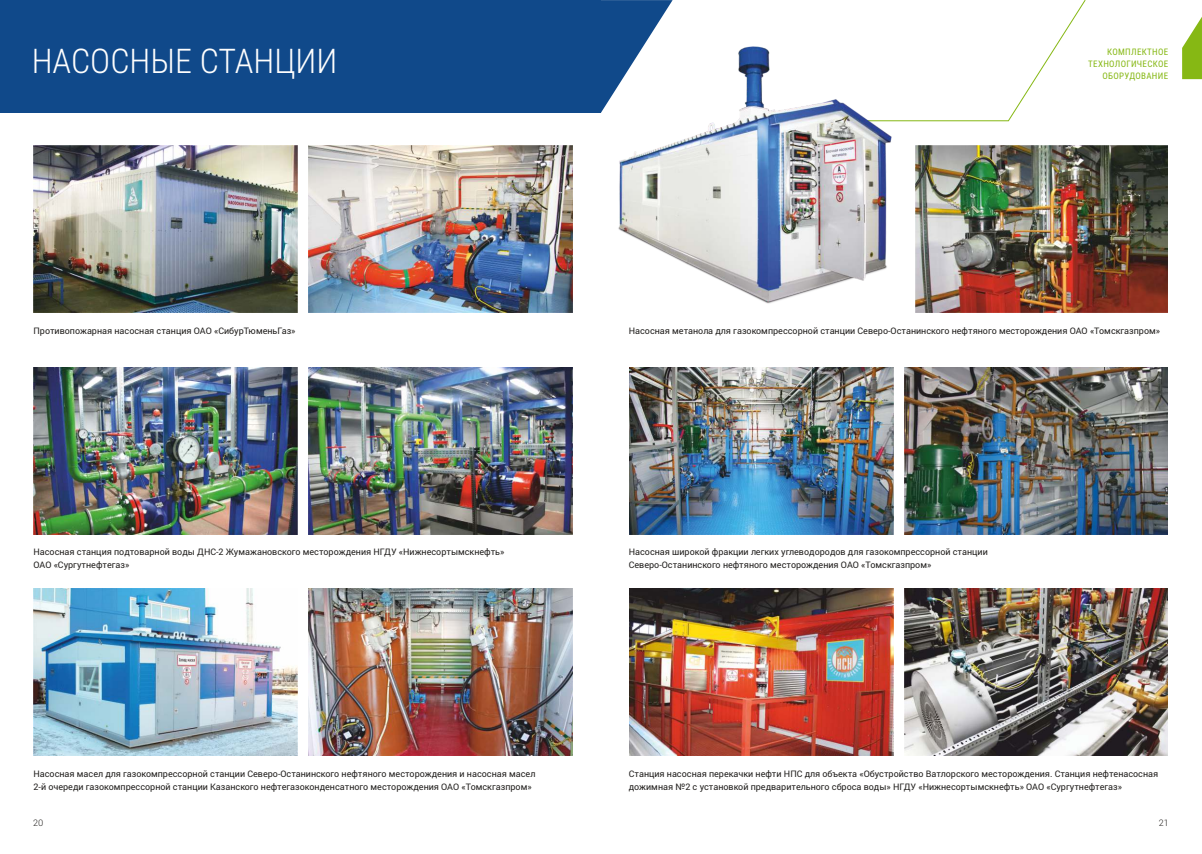
<style>
.page{position:relative;width:1202px;height:854px;background:#fff}
.page>*{position:absolute;margin:0;border:0;box-sizing:border-box;transform-origin:0 0}
.t1{font:300 34px "Roboto Condensed";color:#fefefe}
.t2{font:9px/13.1px "Roboto";color:#22201e}
.t3{font:9px/11.9px "Roboto Condensed";letter-spacing:.035em;color:#86b814;text-align:right}
.t4{font:300 9px "Roboto";color:#22201e}
</style>
<div class="page">
<svg style="left:1182px;top:17px;width:20px;height:62px"></svg>
<svg style="left:892px;top:0;width:194px;height:121px"></svg>
<img style="left:34px;top:145px;width:264px;height:168px">
<img style="left:309px;top:145px;width:264px;height:168px">
<img style="left:34px;top:367px;width:264px;height:167px">
<img style="left:309px;top:367px;width:264px;height:167px">
<img style="left:34px;top:588px;width:264px;height:167px">
<img style="left:309px;top:588px;width:264px;height:167px">
<img style="left:915px;top:145px;width:253px;height:168px">
<img style="left:629px;top:367px;width:264px;height:167px">
<img style="left:904px;top:367px;width:264px;height:167px">
<img style="left:629px;top:588px;width:264px;height:167px">
<img style="left:904px;top:588px;width:264px;height:167px">
<img style="left:618px;top:46px;width:274px;height:258px">
<div style="left:0;top:0;width:601px;height:113px;background:#10498a"></div>
<svg style="left:601px;top:0;width:72px;height:113px"></svg>
<h1 class="t1" style="left:32px;top:47px;width:307px">НАСОСНЫЕ СТАНЦИИ</h1>
<p class="t3" style="left:1088px;top:47px;width:81px">КОМПЛЕКТНОЕ<br>ТЕХНОЛОГИЧЕСКОЕ<br>ОБОРУДОВАНИЕ</p>
<p class="t2" style="left:33px;top:324px;width:264px">Противопожарная насосная станция ОАО «СибурТюменьГаз»</p>
<p class="t2" style="left:629px;top:324px;width:533px">Насосная метанола для газокомпрессорной станции Северо-Останинского нефтяного месторождения ОАО «Томскгазпром»</p>
<p class="t2" style="left:33px;top:544px;width:472px">Насосная станция подтоварной воды ДНС-2 Жумажановского месторождения НГДУ «Нижнесортымскнефть»<br>ОАО «Сургутнефтегаз»</p>
<p class="t2" style="left:629px;top:544px;width:360px">Насосная широкой фракции легких углеводородов для газокомпрессорной станции<br>Северо-Останинского нефтяного месторождения ОАО «Томскгазпром»</p>
<p class="t2" style="left:33px;top:766px;width:503px">Насосная масел для газокомпрессорной станции Северо-Останинского нефтяного месторождения и насосная масел<br>2-й очереди газокомпрессорной станции Казанского нефтегазоконденсатного месторождения ОАО «Томскгазпром»</p>
<p class="t2" style="left:629px;top:766px;width:531px">Станция насосная перекачки нефти НПС для объекта «Обустройство Ватлорского месторождения. Станция нефтенасосная дожимная №2 с установкой предварительного сброса воды» НГДУ «Нижнесортымскнефть» ОАО «Сургутнефтегаз»</p>
<p class="t4" style="left:33px;top:815px;width:12px">20</p>
<p class="t4" style="left:1159px;top:815px;width:11px">21</p>
</div>
